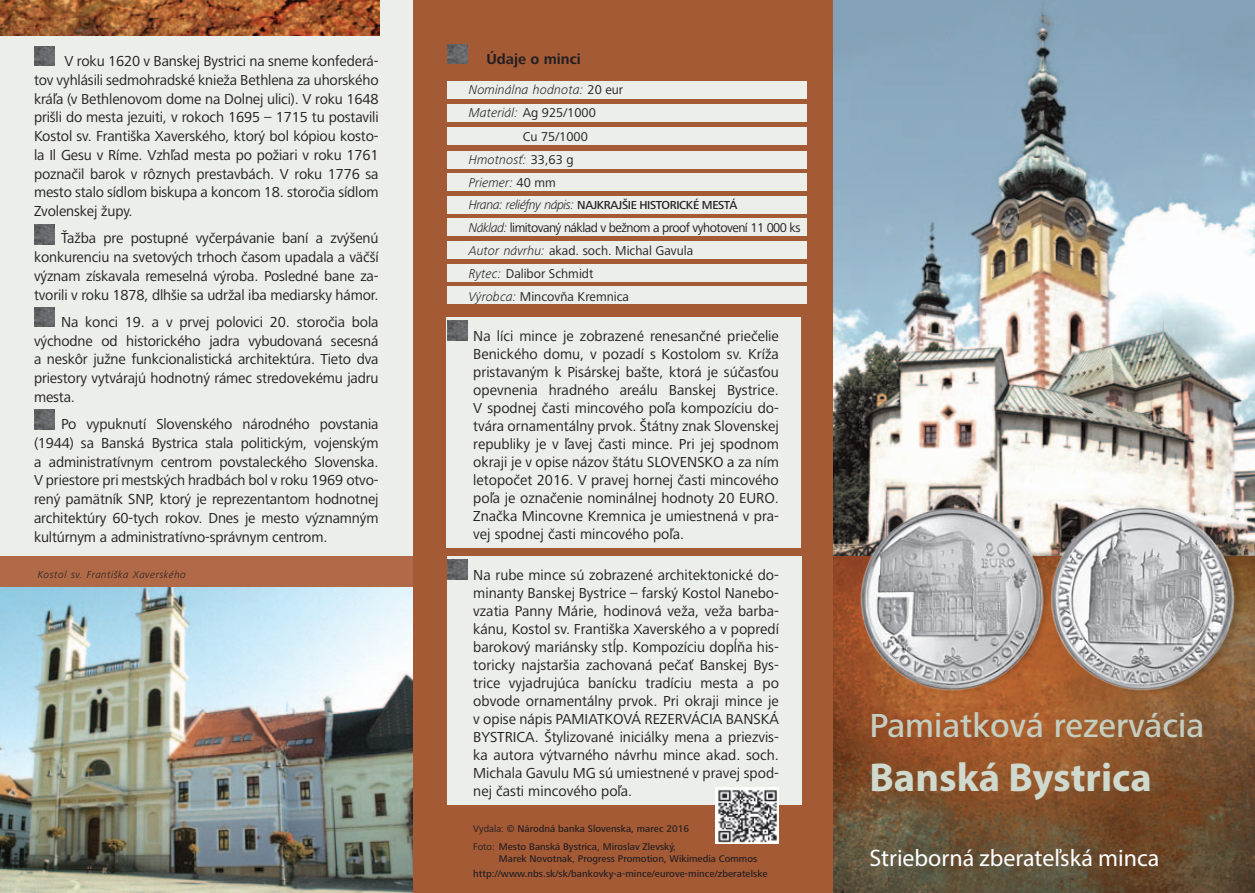
<style>
.page{position:relative;width:1255px;height:893px;background:#fff}
.page>*{position:absolute;margin:0;border:0;box-sizing:border-box;transform-origin:0 0}
.t1{font:700 40.5px "Myriad Pro";color:#d0d9ce}
.t2{font:500 34.5px "Frutiger Next LTCE";color:#c4cec1}
.t3{font:24px "Myriad Pro";color:#fff}
.t4{font:15px/18px "Frutiger Next LTCE";letter-spacing:-.01em;color:#231f20;text-align:justify}
.t5{font:700 15px "Frutiger Next LTCE";color:#231f20}
.t6{font:13.2px "Frutiger Next LTCE";color:#231f20}
.t7{font:13.2px "Frutiger Next LTCE";letter-spacing:-.04em;color:#231f20}
.t8{font:italic 300 13.2px "Frutiger Next LTCE";color:#231f20}
.t9{font:500 12px "Frutiger Next LTCE";letter-spacing:-.03em;color:#231f20}
.t10{font:italic 300 10.5px "Frutiger Next LTCE";letter-spacing:.04em;color:#231f20}
.t11{font:500 10.05px "Frutiger Next LTCE";color:#231f20}
.s1{font-weight:400;font-style:normal}
.s2{font-weight:300;font-style:italic}
.s3{font-weight:300;font-style:italic;font-size:13.2px}
.s4{font-weight:400}
</style>
<div class="page">
<div style="left:412px;top:0;width:421px;height:893px;background:#a55a36"></div>
<div style="left:446px;top:317px;width:355px;height:230px;background:#ebeee9"></div>
<div style="left:447px;top:556px;width:354px;height:249px;background:#ebeee9"></div>
<div style="left:447px;top:81px;width:359px;height:17px;background:#ebeee9"></div>
<div style="left:447px;top:104px;width:359px;height:17px;background:#ebeee9"></div>
<div style="left:447px;top:128px;width:359px;height:17px;background:#ebeee9"></div>
<div style="left:447px;top:151px;width:359px;height:17px;background:#ebeee9"></div>
<div style="left:447px;top:173px;width:359px;height:17px;background:#ebeee9"></div>
<div style="left:447px;top:196px;width:359px;height:17px;background:#ebeee9"></div>
<div style="left:447px;top:219px;width:359px;height:17px;background:#ebeee9"></div>
<div style="left:447px;top:242px;width:359px;height:17px;background:#ebeee9"></div>
<div style="left:447px;top:264px;width:359px;height:17px;background:#ebeee9"></div>
<div style="left:447px;top:286px;width:359px;height:17px;background:#ebeee9"></div>
<div style="left:0;top:0;width:412px;height:893px;background:#ebeee9"></div>
<img style="left:0;top:0;width:379px;height:36px">
<img style="left:34px;top:46px;width:20px;height:20px">
<img style="left:34px;top:225px;width:20px;height:19px">
<img style="left:34px;top:307px;width:20px;height:20px">
<img style="left:34px;top:410px;width:20px;height:19px">
<img style="left:833px;top:0;width:421px;height:556px">
<img style="left:833px;top:556px;width:421px;height:337px">
<img style="left:1043px;top:495px;width:205px;height:205px">
<img style="left:1044px;top:500px;width:196px;height:197px">
<img style="left:853px;top:501px;width:197px;height:196px">
<div style="left:0;top:556px;width:412px;height:337px;background:#b06a48"></div>
<img style="left:0;top:587px;width:412px;height:306px">
<img style="left:447px;top:44px;width:20px;height:20px">
<img style="left:447px;top:321px;width:20px;height:19px">
<img style="left:447px;top:560px;width:20px;height:19px">
<img style="left:715px;top:788px;width:64px;height:55px">
<p class="t4" style="left:34px;top:52px;width:346px;line-height:18.8px;text-indent:31px">V roku 1620 v Banskej Bystrici na sneme konfederá&shy;tov vyhlásili sedmohradské knieža Bethlena za uhorského kráľa (v Bethlenovom dome na Dolnej ulici). V roku 1648 prišli do mesta jezuiti, v rokoch 1695 – 1715 tu postavili Kostol sv. Františka Xaverského, ktorý bol kópiou kosto&shy;la Il Gesu v Ríme. Vzhľad mesta po požiari v roku 1761 poznačil barok v rôznych prestavbách. V roku 1776 sa mesto stalo sídlom biskupa a koncom 18. storočia sídlom Zvolenskej župy.</p>
<p class="t4" style="left:34px;top:229px;width:346px;line-height:18.8px;text-indent:27px">Ťažba pre postupné vyčerpávanie baní a zvýšenú konkurenciu na svetových trhoch časom upadala a väčší význam získavala remeselná výroba. Posledné bane za&shy;tvorili v roku 1878, dlhšie sa udržal iba mediarsky hámor.</p>
<p class="t4" style="left:34px;top:313px;width:346px;line-height:18.8px;text-indent:27px">Na konci 19. a v prvej polovici 20. storočia bola východne od historického jadra vybudovaná secesná a neskôr južne funkcionalistická architektúra. Tieto dva priestory vytvárajú hodnotný rámec stredovekému jadru mesta.</p>
<p class="t4" style="left:34px;top:415px;width:346px;line-height:18.8px;text-indent:27px">Po vypuknutí Slovenského národného povstania (1944) sa Banská Bystrica stala politickým, vojenským a administratívnym centrom povstaleckého Slovenska.<br>V priestore pri mestských hradbách bol v roku 1969 otvo&shy;rený pamätník SNP, ktorý je reprezentantom hodnotnej architektúry 60-tych rokov. Dnes je mesto významným kultúrnym a administratívno-správnym centrom.</p>
<p class="t10" style="left:38px;top:568px;width:150px">Kostol sv. Františka Xaverského</p>
<p class="t5" style="left:486px;top:50px;width:96px">Údaje o minci</p>
<p class="t8" style="left:469px;top:82px;width:156px">Nominálna hodnota: <span class="s1">20 eur</span></p>
<p class="t6" style="left:469px;top:105px;width:129px"><span class="s2">Materiál:</span> Ag 925/1000</p>
<p class="t6" style="left:523px;top:129px;width:67px">Cu 75/1000</p>
<p class="t8" style="left:469px;top:152px;width:106px">Hmotnosť: <span class="s1">33,63 g</span></p>
<p class="t8" style="left:469px;top:175px;width:89px">Priemer: <span class="s1">40 mm</span></p>
<p class="t9" style="left:469px;top:199px;width:270px"><span class="s3">Hrana: reliéfny nápis:</span> NAJKRAJŠIE HISTORICKÉ MESTÁ</p>
<p class="t7" style="left:469px;top:220px;width:333px"><span class="s2">Náklad:</span> limitovaný náklad v bežnom a proof vyhotovení 11 000 ks</p>
<p class="t6" style="left:469px;top:243px;width:226px"><span class="s2">Autor návrhu:</span> akad. soch. Michal Gavula</p>
<p class="t6" style="left:469px;top:266px;width:126px"><span class="s2">Rytec:</span> Dalibor Schmidt</p>
<p class="t6" style="left:469px;top:289px;width:162px"><span class="s2">Výrobca:</span> Mincovňa Kremnica</p>
<p class="t4" style="left:473px;top:327px;width:307px">Na líci mince je zobrazené renesančné priečelie Benického domu, v pozadí s Kostolom sv. Kríža pristavaným k Pisárskej bašte, ktorá je súčasťou opevnenia hradného areálu Banskej Bystrice.<br>V spodnej časti mincového poľa kompozíciu do&shy;tvára ornamentálny prvok. Štátny znak Slovenskej republiky je v ľavej časti mince. Pri jej spodnom okraji je v opise názov štátu SLOVENSKO a za ním letopočet 2016. V pravej hornej časti mincového poľa je označenie nominálnej hodnoty 20 EURO.<br>Značka Mincovne Kremnica je umiestnená v pra&shy;vej spodnej časti mincového poľa.</p>
<p class="t4" style="left:473px;top:566px;width:307px">Na rube mince sú zobrazené architektonické do&shy;minanty Banskej Bystrice – farský Kostol Nanebo&shy;vzatia Panny Márie, hodinová veža, veža barba&shy;kánu, Kostol sv. Františka Xaverského a v popredí barokový mariánsky stĺp. Kompozíciu dopĺňa his&shy;toricky najstaršia zachovaná pečať Banskej Bys&shy;trice vyjadrujúca banícku tradíciu mesta a po obvode ornamentálny prvok. Pri okraji mince je v opise nápis PAMIATKOVÁ REZERVÁCIA BANSKÁ BYSTRICA. Štylizované iniciálky mena a priezvis&shy;ka autora výtvarného návrhu mince akad. soch.<br>Michala Gavulu MG sú umiestnené v pravej spod&shy;nej časti mincového poľa.</p>
<p class="t11" style="left:473px;top:823px;width:217px"><span class="s4">Vydala:</span> © Národná banka Slovenska, marec 2016</p>
<p class="t11" style="left:473px;top:841px;width:204px"><span class="s4">Foto:</span> Mesto Banská Bystrica, Miroslav Zlevský,</p>
<p class="t11" style="left:499px;top:853px;width:260px">Marek Novotnak<span class="s4">,</span> Progress Promotion, Wikimedia Commos</p>
<p class="t11" style="left:473px;top:868px;width:296px">http://www.nbs.sk/sk/bankovky-a-mince/eurove-mince/zberatelske</p>
<p class="t2" style="left:869px;top:706px;width:336px">Pamiatková rezervácia</p>
<p class="t1" style="left:869px;top:751px;width:284px">Banská Bystrica</p>
<p class="t3" style="left:869px;top:843px;width:291px">Strieborná zberateľská minca</p>
</div>
